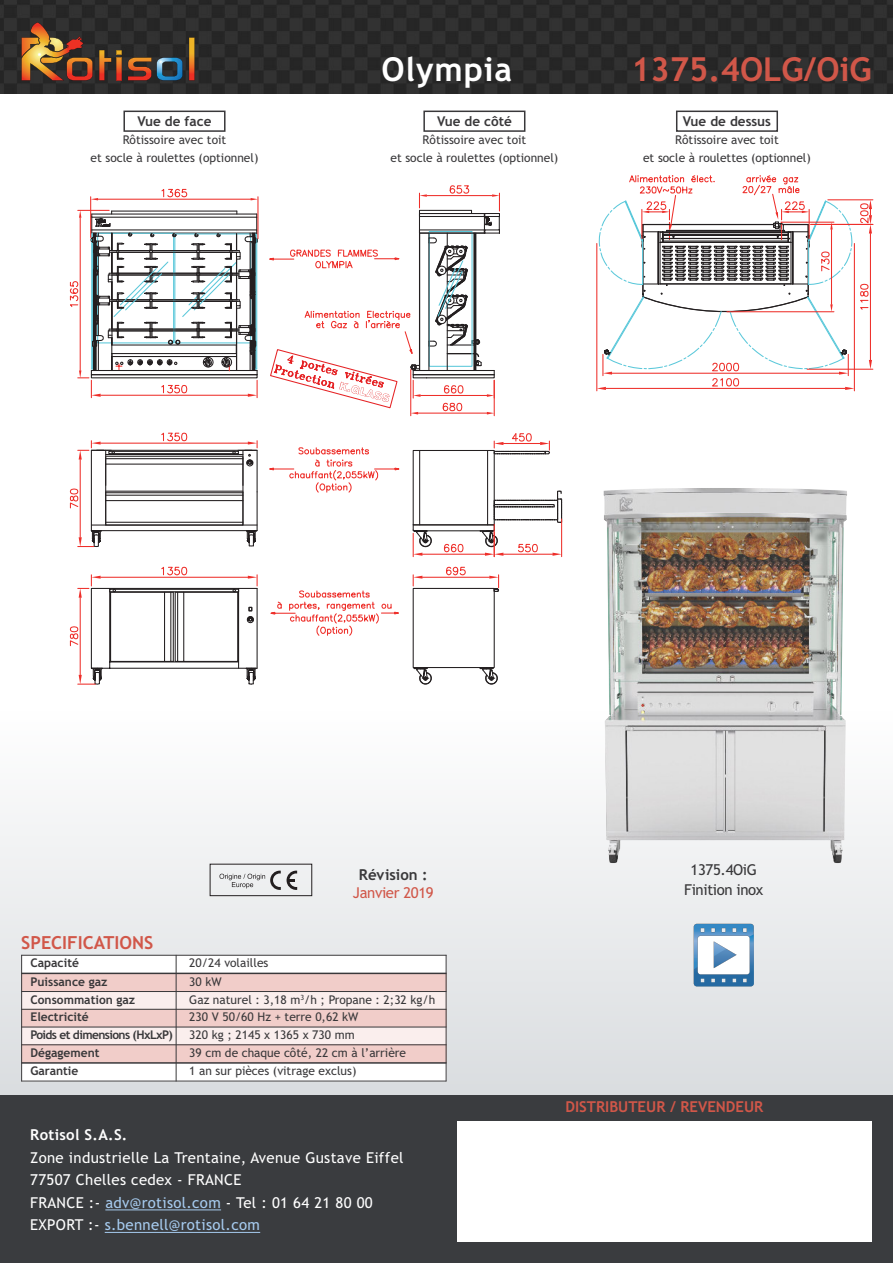
<style>
.page{position:relative;width:893px;height:1263px;background:#fff}
.page>*{position:absolute;margin:0;border:0;box-sizing:border-box;transform-origin:0 0}
.t1{font:700 33px "Trebuchet MS";color:#d15749}
.t2{font:700 33px "Trebuchet MS";letter-spacing:.025em;color:#fff}
.t3{font:700 18px "Trebuchet MS";color:#d15749}
.t4{font:15px/22.5px "Trebuchet MS";letter-spacing:.02em;color:#fff}
.t5{font:700 15px "Trebuchet MS";color:#d15749}
.t6{font:15px/19.5px "Trebuchet MS";letter-spacing:-.025em;color:#39383a;text-align:center}
.t7{font:700 15px "Trebuchet MS";letter-spacing:.02em;color:#fff}
.t8{font:15px "Trebuchet MS";letter-spacing:-.025em;color:#d15749}
.t9{font:700 15px "Trebuchet MS";color:#39383a}
.t10{font:700 13.5px "Trebuchet MS";color:#39383a}
.t11{font:12px/18px "Trebuchet MS";color:#39383a;text-align:center}
.t12{font:700 12px "Trebuchet MS";color:#39383a}
.t13{font:700 12px "Trebuchet MS";letter-spacing:-.05em;color:#39383a}
.s1{color:#a6cbef}
</style>
<div class="page">
<div style="left:0;top:706px;width:893px;height:389px;background:linear-gradient(to bottom,#fff,#d9dcdf)"></div>
<div style="left:0;top:0;width:893px;height:94px;background:#2b2b2b"></div>
<svg style="left:189px;top:37px;width:6px;height:44px"></svg>
<svg style="left:128px;top:57px;width:55px;height:24px"></svg>
<svg style="left:99px;top:50px;width:23px;height:31px"></svg>
<svg style="left:21px;top:22px;width:72px;height:59px"></svg>
<div style="left:0;top:1095px;width:893px;height:168px;background:#3a3c3f"></div>
<hr style="left:105px;top:1209px;width:116px;height:1px;background:#a6cbef">
<hr style="left:105px;top:1232px;width:155px;height:1px;background:#a6cbef">
<div style="left:457px;top:1121px;width:415px;height:121px;background:#fff"></div>
<div style="left:413px;top:588px;width:82px;height:80px;border:1px solid #231f20"></div>
<hr style="left:422px;top:577px;width:67px;height:1px;background:#ee2f2a">
<svg style="left:413px;top:575px;width:20px;height:110px"></svg>
<svg style="left:479px;top:575px;width:21px;height:110px"></svg>
<svg style="left:446px;top:566px;width:20px;height:10px"></svg>
<hr style="left:494px;top:380px;width:1px;height:36px;background:#ee2f2a">
<hr style="left:410px;top:370px;width:1px;height:46px;background:#ee2f2a">
<hr style="left:91px;top:668px;width:166px;height:1px;background:#231f20">
<hr style="left:110px;top:661px;width:129px;height:1px;background:#231f20">
<hr style="left:91px;top:588px;width:1px;height:80px;background:#231f20">
<hr style="left:110px;top:592px;width:1px;height:69px;background:#231f20">
<hr style="left:109px;top:588px;width:1px;height:80px;background:#231f20">
<hr style="left:173px;top:592px;width:1px;height:69px;background:#231f20">
<hr style="left:170px;top:592px;width:1px;height:69px;background:#231f20">
<hr style="left:164px;top:592px;width:1px;height:69px;background:#231f20">
<hr style="left:111px;top:592px;width:62px;height:1px;background:#231f20">
<hr style="left:257px;top:588px;width:1px;height:80px;background:#231f20">
<hr style="left:237px;top:592px;width:1px;height:69px;background:#231f20">
<hr style="left:238px;top:588px;width:1px;height:80px;background:#231f20">
<hr style="left:175px;top:592px;width:1px;height:69px;background:#231f20">
<hr style="left:177px;top:592px;width:1px;height:69px;background:#231f20">
<hr style="left:183px;top:592px;width:1px;height:69px;background:#231f20">
<svg style="left:245px;top:667px;width:12px;height:18px"></svg>
<hr style="left:175px;top:592px;width:63px;height:1px;background:#231f20">
<div style="left:109px;top:589px;width:130px;height:3px;border:1px solid #231f20"></div>
<svg style="left:232px;top:589px;width:5px;height:4px"></svg>
<svg style="left:112px;top:589px;width:5px;height:4px"></svg>
<hr style="left:91px;top:588px;width:166px;height:1px;background:#231f20">
<hr style="left:80px;top:598px;width:1px;height:77px;background:#ee2f2a">
<svg style="left:78px;top:667px;width:25px;height:18px"></svg>
<svg style="left:70px;top:626px;width:9px;height:21px"></svg>
<hr style="left:101px;top:577px;width:147px;height:1px;background:#ee2f2a">
<svg style="left:78px;top:575px;width:23px;height:23px"></svg>
<svg style="left:246px;top:575px;width:153px;height:62px"></svg>
<svg style="left:161px;top:566px;width:27px;height:10px"></svg>
<hr style="left:91px;top:530px;width:166px;height:1px;background:#231f20">
<hr style="left:91px;top:524px;width:166px;height:2px;background:#231f20">
<hr style="left:91px;top:450px;width:165px;height:1px;background:#231f20">
<hr style="left:105px;top:450px;width:1px;height:75px;background:#231f20">
<hr style="left:91px;top:450px;width:1px;height:81px;background:#231f20">
<div style="left:108px;top:451px;width:131px;height:3px;border:1px solid #231f20"></div>
<hr style="left:106px;top:522px;width:137px;height:1px;background:#231f20">
<hr style="left:106px;top:491px;width:137px;height:1px;background:#231f20">
<hr style="left:106px;top:492px;width:137px;height:1px;background:#231f20">
<hr style="left:106px;top:495px;width:137px;height:1px;background:#231f20">
<hr style="left:106px;top:500px;width:137px;height:1px;background:#231f20">
<hr style="left:106px;top:454px;width:137px;height:1px;background:#231f20">
<hr style="left:106px;top:456px;width:137px;height:1px;background:#231f20">
<hr style="left:106px;top:458px;width:137px;height:1px;background:#231f20">
<hr style="left:106px;top:464px;width:137px;height:1px;background:#231f20">
<hr style="left:80px;top:460px;width:1px;height:77px;background:#ee2f2a">
<svg style="left:78px;top:530px;width:25px;height:18px"></svg>
<hr style="left:101px;top:443px;width:147px;height:1px;background:#ee2f2a">
<svg style="left:70px;top:441px;width:46px;height:68px"></svg>
<svg style="left:232px;top:433px;width:331px;height:124px"></svg>
<svg style="left:161px;top:432px;width:27px;height:10px"></svg>
<svg style="left:70px;top:185px;width:430px;height:229px"></svg>
<hr style="left:828px;top:199px;width:45px;height:1px;background:#ee2f2a">
<hr style="left:807px;top:369px;width:66px;height:1px;background:#ee2f2a">
<hr style="left:811px;top:224px;width:62px;height:1px;background:#ee2f2a">
<hr style="left:854px;top:243px;width:1px;height:148px;background:#ee2f2a">
<hr style="left:596px;top:243px;width:1px;height:148px;background:#ee2f2a">
<svg style="left:597px;top:175px;width:275px;height:215px"></svg>
<div style="left:123px;top:111px;width:103px;height:21px;border:2px solid #39383a"></div>
<div style="left:423px;top:111px;width:102px;height:21px;border:2px solid #39383a"></div>
<div style="left:676px;top:111px;width:102px;height:21px;border:2px solid #39383a"></div>
<svg style="left:287px;top:871px;width:10px;height:19px"></svg>
<svg style="left:219px;top:871px;width:62px;height:19px"></svg>
<div style="left:210px;top:864px;width:102px;height:32px;border:1px solid #231f20"></div>
<img style="left:603px;top:488px;width:244px;height:375px">
<svg style="left:694px;top:924px;width:60px;height:62px"></svg>
<div style="left:21px;top:955px;width:155px;height:18px;background:#fff"></div>
<div style="left:176px;top:955px;width:270px;height:18px;background:#fff"></div>
<div style="left:21px;top:973px;width:155px;height:18px;background:#f1cdc9"></div>
<div style="left:176px;top:973px;width:270px;height:18px;background:#f1cdc9"></div>
<div style="left:21px;top:991px;width:155px;height:18px;background:#faeeed"></div>
<div style="left:176px;top:991px;width:270px;height:18px;background:#faeeed"></div>
<div style="left:21px;top:1009px;width:155px;height:18px;background:#f1cdc9"></div>
<div style="left:176px;top:1009px;width:270px;height:18px;background:#f1cdc9"></div>
<div style="left:21px;top:1027px;width:155px;height:18px;background:#faeeed"></div>
<div style="left:176px;top:1027px;width:270px;height:18px;background:#faeeed"></div>
<div style="left:21px;top:1045px;width:155px;height:18px;background:#f1cdc9"></div>
<div style="left:176px;top:1045px;width:270px;height:18px;background:#f1cdc9"></div>
<div style="left:21px;top:1063px;width:155px;height:18px;background:#fff"></div>
<div style="left:176px;top:1063px;width:270px;height:18px;background:#fff"></div>
<hr style="left:21px;top:955px;width:1px;height:126px;background:#39383a">
<hr style="left:176px;top:955px;width:1px;height:126px;background:#39383a">
<hr style="left:446px;top:955px;width:1px;height:126px;background:#39383a">
<hr style="left:21px;top:955px;width:425px;height:1px;background:#39383a">
<hr style="left:21px;top:973px;width:425px;height:1px;background:#39383a">
<hr style="left:21px;top:991px;width:425px;height:1px;background:#39383a">
<hr style="left:21px;top:1009px;width:425px;height:1px;background:#39383a">
<hr style="left:21px;top:1027px;width:425px;height:1px;background:#39383a">
<hr style="left:21px;top:1044px;width:425px;height:1px;background:#39383a">
<hr style="left:21px;top:1062px;width:425px;height:2px;background:#39383a">
<hr style="left:21px;top:1081px;width:425px;height:1px;background:#39383a">
<p class="t10" style="left:137px;top:114px;width:75px">Vue de face</p>
<p class="t11" style="left:91px;top:131px;width:169px">Rôtissoire avec toit<br>et socle à roulettes (optionnel)</p>
<h1 class="t2" style="left:382px;top:50px;width:132px">Olympia</h1>
<h1 class="t1" style="left:631px;top:50px;width:242px">1375.4OLG/OiG</h1>
<p class="t10" style="left:437px;top:114px;width:76px">Vue de côté</p>
<p class="t11" style="left:391px;top:131px;width:169px">Rôtissoire avec toit<br>et socle à roulettes (optionnel)</p>
<p class="t10" style="left:683px;top:114px;width:90px">Vue de dessus</p>
<p class="t11" style="left:643px;top:131px;width:169px">Rôtissoire avec toit<br>et socle à roulettes (optionnel)</p>
<p class="t9" style="left:359px;top:866px;width:70px">Révision :</p>
<p class="t8" style="left:353px;top:884px;width:82px">Janvier 2019</p>
<p class="t6" style="left:684px;top:860px;width:81px">1375.4OiG<br>Finition inox</p>
<h2 class="t3" style="left:21px;top:932px;width:134px">SPECIFICATIONS</h2>
<p class="t12" style="left:31px;top:956px;width:50px">Capacité</p>
<p class="t11" style="left:189px;top:954px;width:81px">20/24 volailles</p>
<p class="t12" style="left:31px;top:975px;width:78px">Puissance gaz</p>
<p class="t11" style="left:189px;top:973px;width:34px">30 kW</p>
<p class="t12" style="left:31px;top:992px;width:106px">Consommation gaz</p>
<p class="t11" style="left:189px;top:990px;width:248px">Gaz naturel : 3,18 m<sup>3</sup>/h ; Propane : 2;32 kg/h</p>
<p class="t12" style="left:31px;top:1010px;width:60px">Electricité</p>
<p class="t11" style="left:189px;top:1008px;width:171px">230 V 50/60 Hz + terre 0,62 kW</p>
<p class="t13" style="left:31px;top:1028px;width:144px">Poids et dimensions (HxLxP)</p>
<p class="t11" style="left:189px;top:1026px;width:167px">320 kg ; 2145 x 1365 x 730 mm</p>
<p class="t12" style="left:31px;top:1046px;width:70px">Dégagement</p>
<p class="t11" style="left:189px;top:1044px;width:218px">39 cm de chaque côté, 22 cm à l’arrière</p>
<p class="t12" style="left:31px;top:1064px;width:49px">Garantie</p>
<p class="t11" style="left:189px;top:1062px;width:169px">1 an sur pièces (vitrage exclus)</p>
<p class="t7" style="left:30px;top:1126px;width:99px">Rotisol S.A.S.</p>
<p class="t4" style="left:30px;top:1146px;width:375px">Zone industrielle La Trentaine, Avenue Gustave Eiffel 77507 Chelles cedex - FRANCE<br>FRANCE :- <span class="s1">adv@rotisol.com</span> - Tel : 01 64 21 80 00<br>EXPORT :- <span class="s1">s.bennell@rotisol.com</span></p>
<p class="t5" style="left:565px;top:1098px;width:200px">DISTRIBUTEUR / REVENDEUR</p>
</div>
